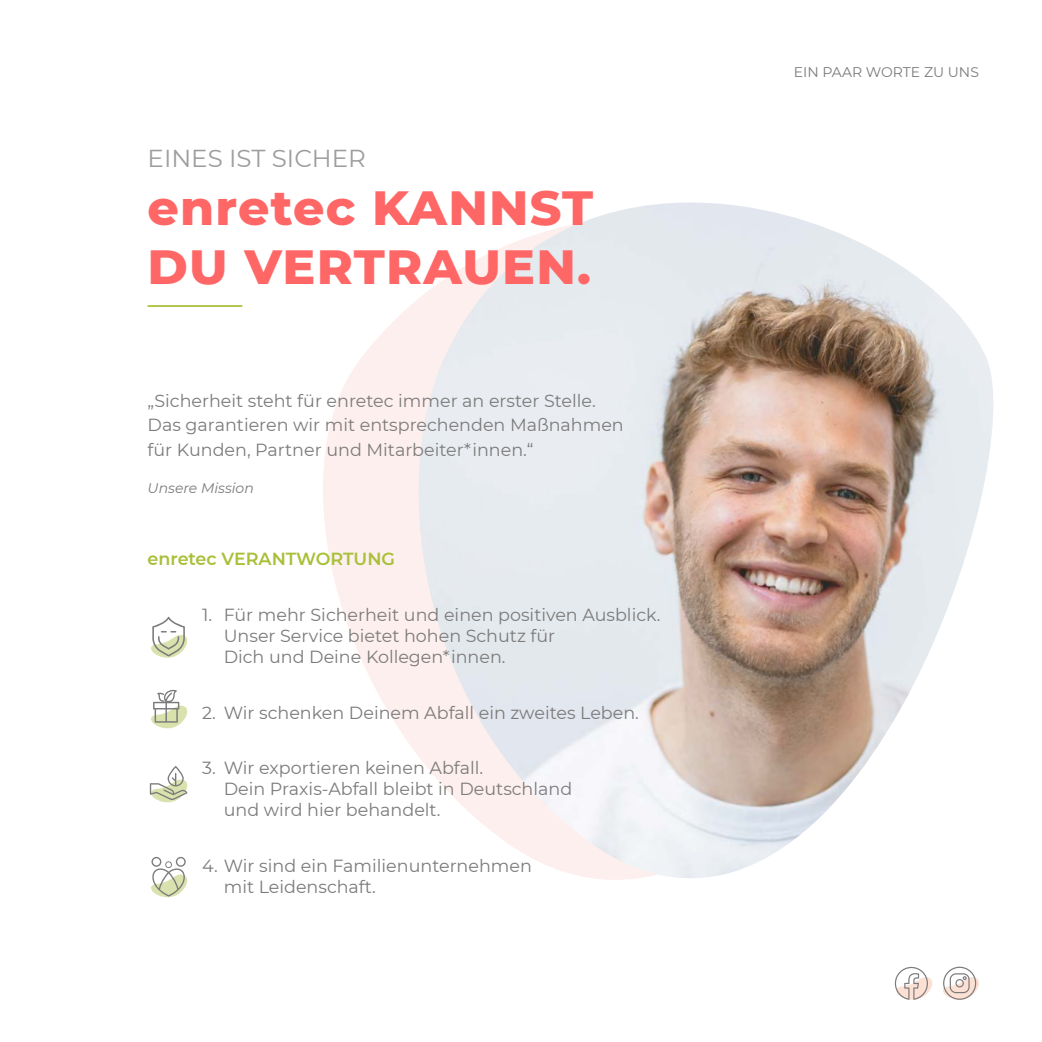
<style>
.page{position:relative;width:1042px;height:1042px;background:#fff}
.page>*{position:absolute;margin:0;border:0;box-sizing:border-box;transform-origin:0 0}
.t1{font:800 49px/58.8px "Montserrat";letter-spacing:.025em;color:#ff6766}
.t2{font:24.5px "Montserrat";color:#9d9d9c}
.t3{font:17.5px/21px "Montserrat";color:#7c7b7b}
.t4{font:600 17.5px "Montserrat";color:#a8c038}
.t5{font:14px "Montserrat";color:#7c7b7b}
.t6{font:italic 14px "Montserrat";color:#7c7b7b}
</style>
<div class="page">
<svg style="left:323px;top:328px;width:590px;height:657px"></svg>
<img style="left:387px;top:202px;width:606px;height:743px">
<hr style="left:148px;top:305px;width:94px;height:2px;background:#a8c038">
<svg style="left:151px;top:617px;width:37px;height:41px"></svg>
<svg style="left:150px;top:766px;width:38px;height:37px"></svg>
<svg style="left:151px;top:857px;width:37px;height:41px"></svg>
<svg style="left:895px;top:967px;width:38px;height:33px"></svg>
<svg style="left:943px;top:966px;width:36px;height:34px"></svg>
<svg style="left:151px;top:690px;width:37px;height:39px"></svg>
<h2 class="t2" style="left:148px;top:141px;width:220px">EINES IST SICHER</h2>
<h1 class="t1" style="left:148px;top:176px;width:447px">enretec KANNST<br>DU VERTRAUEN.</h1>
<p class="t3" style="left:148px;top:387px;width:478px;line-height:24.5px">„Sicherheit steht für enretec immer an erster Stelle.<br>Das garantieren wir mit entsprechenden Maßnahmen für Kunden, Partner und Mitarbeiter*innen.“</p>
<p class="t6" style="left:148px;top:478px;width:108px">Unsere Mission</p>
<p class="t4" style="left:148px;top:546px;width:249px">enretec VERANTWORTUNG</p>
<p class="t3" style="left:224px;top:603px;width:438px;text-indent:-22px">1. Für mehr Sicherheit und einen positiven Ausblick.<br>Unser Service bietet hohen Schutz für<br>Dich und Deine Kollegen*innen.</p>
<p class="t3" style="left:202px;top:701px;width:438px">2. Wir schenken Deinem Abfall ein zweites Leben.</p>
<p class="t3" style="left:224px;top:757px;width:350px;text-indent:-22px">3. Wir exportieren keinen Abfall.<br>Dein Praxis-Abfall bleibt in Deutschland und wird hier behandelt.</p>
<p class="t3" style="left:224px;top:855px;width:310px;text-indent:-22px">4. Wir sind ein Familienunternehmen mit Leidenschaft.</p>
<p class="t5" style="left:794px;top:62px;width:187px">EIN PAAR WORTE ZU UNS</p>
</div>
